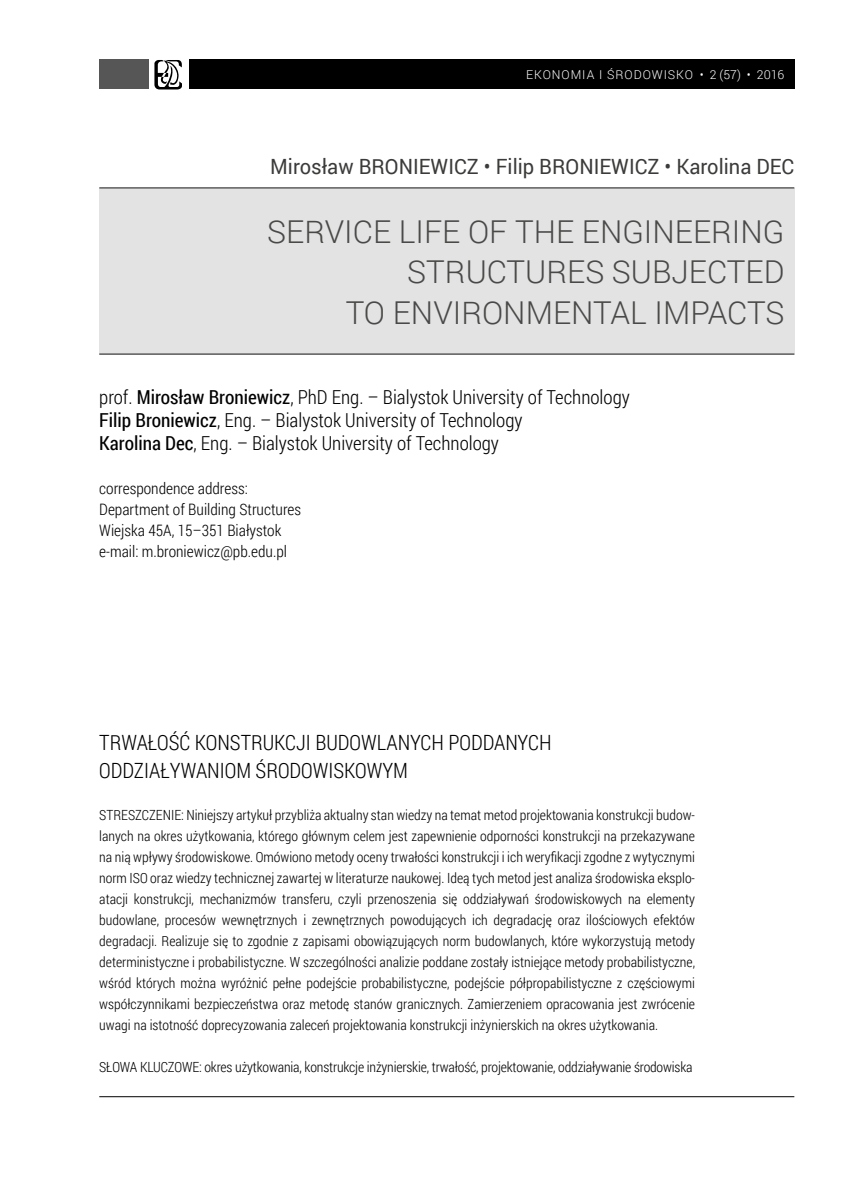
<style>
.page{position:relative;width:844px;height:1191px;background:#fff}
.page>*{position:absolute;margin:0;border:0;box-sizing:border-box;transform-origin:0 0}
.t1{font:300 31.5px/40.2px "Roboto";color:#494948;text-align:right}
.t2{font:300 21px/28px "Roboto Condensed";color:#000}
.t3{font:21px "Roboto";color:#3b3b3a;scale:.96 1}
.t4{font:300 19.25px/23.1px "Roboto Condensed";color:#000}
.t5{font:300 15.75px/21px "Roboto Condensed";color:#000}
.t6{font:300 14px/21px "Roboto Condensed";letter-spacing:-.01em;color:#000;text-align:justify}
.t7{font:300 12.25px "Roboto";letter-spacing:.075em;color:#fff}
.s1{font-weight:400}
</style>
<div class="page">
<div style="left:189px;top:60px;width:605px;height:29px;background:#000"></div>
<div style="left:99px;top:60px;width:50px;height:29px;background:#565656"></div>
<svg style="left:154px;top:60px;width:28px;height:29px"></svg>
<hr style="left:99px;top:1096px;width:695px;height:1px;background:#000">
<div style="left:99px;top:189px;width:695px;height:166px;background:#e3e3e3"></div>
<hr style="left:99px;top:187px;width:695px;height:1px;background:#494948">
<hr style="left:99px;top:353px;width:695px;height:2px;background:#494948">
<p class="t7" style="left:526px;top:67px;width:259px">EKONOMIA I ŚRODOWISKO • 2 (57) • 2016</p>
<h2 class="t3" style="left:270px;top:151px;width:547px">Mirosław BRONIEWICZ • Filip BRONIEWICZ • Karolina DEC</h2>
<h1 class="t1" style="left:267px;top:211px;width:518px">SERVICE LIFE OF THE ENGINEERING<br>STRUCTURES SUBJECTED<br>TO ENVIRONMENTAL IMPACTS</h1>
<h3 class="t4" style="left:99px;top:384px;width:532px">prof. <span class="s1">Mirosław Broniewicz</span>, PhD Eng. – Bialystok University of Technology<br><span class="s1">Filip Broniewicz</span>, Eng. – Bialystok University of Technology<br><span class="s1">Karolina Dec</span>, Eng. – Bialystok University of Technology</h3>
<p class="t5" style="left:99px;top:478px;width:203px">correspondence address:<br>Department of Building Structures<br>Wiejska 45A, 15–351 Białystok e-mail: m.broniewicz@pb.edu.pl</p>
<h2 class="t2" style="left:99px;top:727px;width:453px">TRWAŁOŚĆ KONSTRUKCJI BUDOWLANYCH PODDANYCH<br>ODDZIAŁYWANIOM ŚRODOWISKOWYM</h2>
<p class="t6" style="left:99px;top:804px;width:597px">STRESZCZENIE: Niniejszy artykuł przybliża aktualny stan wiedzy na temat metod projektowania konstrukcji budow&shy;lanych na okres użytkowania, którego głównym celem jest zapewnienie odporności konstrukcji na przekazywane na nią wpływy środowiskowe. Omówiono metody oceny trwałości konstrukcji i ich weryfikacji zgodne z wytycznymi norm ISO oraz wiedzy technicznej zawartej w literaturze naukowej. Ideą tych metod jest analiza środowiska eksplo&shy;atacji konstrukcji, mechanizmów transferu, czyli przenoszenia się oddziaływań środowiskowych na elementy budowlane, procesów wewnętrznych i zewnętrznych powodujących ich degradację oraz ilościowych efektów degradacji. Realizuje się to zgodnie z zapisami obowiązujących norm budowlanych, które wykorzystują metody deterministyczne i probabilistyczne. W szczególności analizie poddane zostały istniejące metody probabilistyczne, wśród których można wyróżnić pełne podejście probabilistyczne, podejście półpropabilistyczne z częściowymi współczynnikami bezpieczeństwa oraz metodę stanów granicznych. Zamierzeniem opracowania jest zwrócenie uwagi na istotność doprecyzowania zaleceń projektowania konstrukcji inżynierskich na okres użytkowania.</p>
<p class="t6" style="left:99px;top:1056px;width:594px">SŁOWA KLUCZOWE: okres użytkowania, konstrukcje inżynierskie, trwałość, projektowanie, oddziaływanie środowiska</p>
</div>
